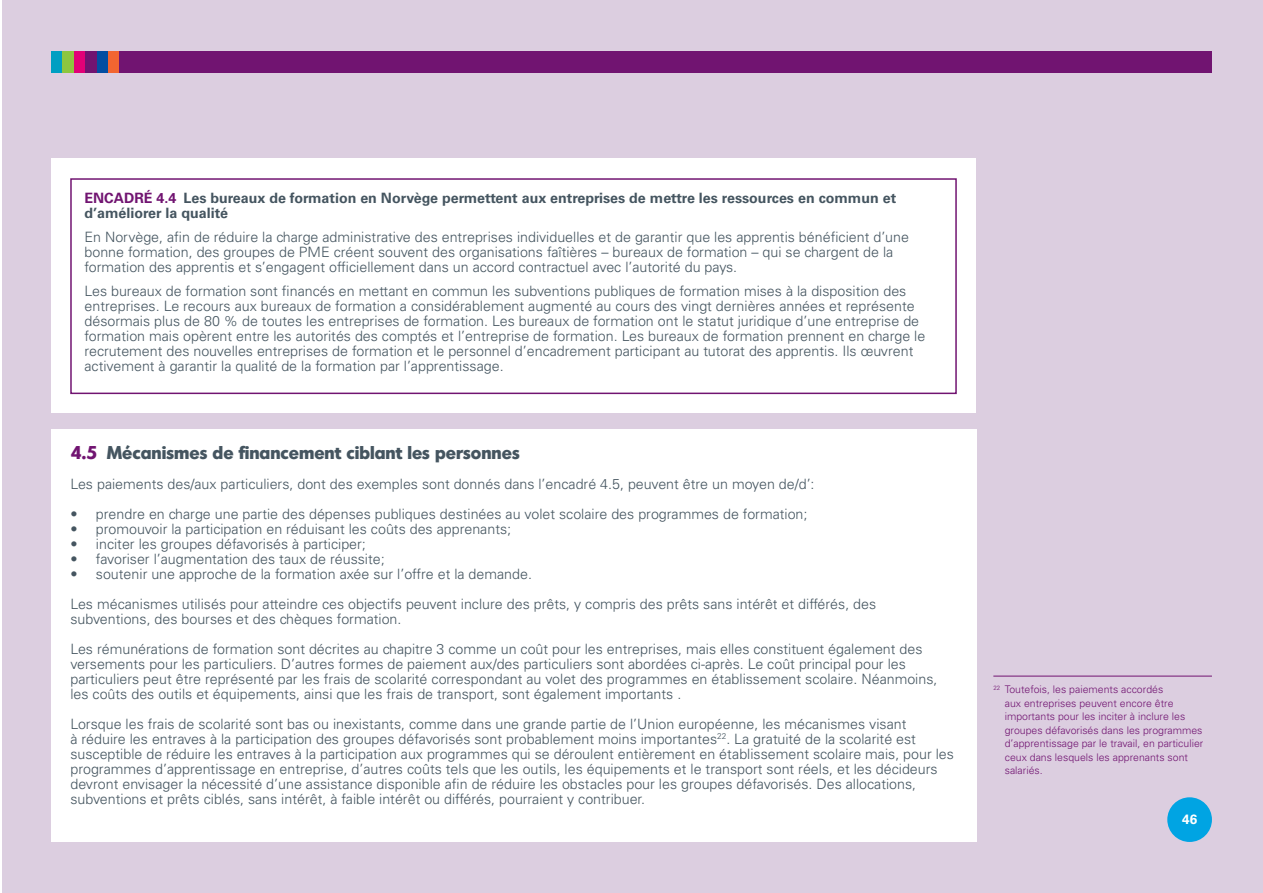
<style>
.page{position:relative;width:1263px;height:893px;background:#fff}
.page>*{position:absolute;margin:0;border:0;box-sizing:border-box;transform-origin:0 0}
.t1{font:700 18px "Montreal TS";color:#455560}
.t2{font:300 14.25px/15px "Univers LT Std";color:#455560}
.t3{font:700 14.25px/15px "Univers LT Std";color:#455560}
.t4{font:700 13.5px "Univers LT Std";color:#fff}
.t5{font:300 10.5px/13.5px "Univers LT Std";color:#711471}
.s1{color:#711471}
</style>
<div class="page">
<div style="left:2px;top:0;width:1261px;height:893px;background:#dccee0"></div>
<div style="left:1167px;top:797px;width:45px;height:45px;background:#00a4e3;border-radius:50%"></div>
<div style="left:51px;top:51px;width:1161px;height:21px;background:#711471"></div>
<div style="left:51px;top:51px;width:11px;height:21px;background:#009fc2"></div>
<div style="left:108px;top:51px;width:11px;height:21px;background:#f26531"></div>
<div style="left:96px;top:51px;width:12px;height:21px;background:#034ea2"></div>
<div style="left:74px;top:51px;width:11px;height:21px;background:#e20177"></div>
<div style="left:62px;top:51px;width:12px;height:21px;background:#8dc63f"></div>
<div style="left:51px;top:158px;width:925px;height:254px;background:#fff"></div>
<div style="left:70px;top:178px;width:887px;height:216px;border:2px solid #711471"></div>
<div style="left:51px;top:430px;width:925px;height:412px;background:#fff"></div>
<hr style="left:993px;top:676px;width:219px;height:1px;background:#711471">
<p class="t3" style="left:84px;top:190px;width:813px"><span class="s1">ENCADRÉ 4.4</span> Les bureaux de formation en Norvège permettent aux entreprises de mettre les ressources en commun et d’améliorer la qualité</p>
<p class="t2" style="left:84px;top:229px;width:826px">En Norvège, afin de réduire la charge administrative des entreprises individuelles et de garantir que les apprentis bénéficient d’une bonne formation, des groupes de PME créent souvent des organisations faîtières – bureaux de formation – qui se chargent de la formation des apprentis et s’engagent officiellement dans un accord contractuel avec l’autorité du pays.</p>
<p class="t2" style="left:84px;top:283px;width:842px">Les bureaux de formation sont financés en mettant en commun les subventions publiques de formation mises à la disposition des entreprises. Le recours aux bureaux de formation a considérablement augmenté au cours des vingt dernières années et représente désormais plus de 80 % de toutes les entreprises de formation. Les bureaux de formation ont le statut juridique d’une entreprise de formation mais opèrent entre les autorités des comptés et l’entreprise de formation. Les bureaux de formation prennent en charge le recrutement des nouvelles entreprises de formation et le personnel d’encadrement participant au tutorat des apprentis. Ils œuvrent activement à garantir la qualité de la formation par l’apprentissage.</p>
<p class="t1" style="left:70px;top:440px;width:451px"><span class="s1">4.5</span> Mécanismes de financement ciblant les personnes</p>
<p class="t2" style="left:70px;top:476px;width:746px">Les paiements des/aux particuliers, dont des exemples sont donnés dans l’encadré 4.5, peuvent être un moyen de/d’:</p>
<p class="t2" style="left:70px;top:506px;width:739px">• prendre en charge une partie des dépenses publiques destinées au volet scolaire des programmes de formation;</p>
<p class="t2" style="left:70px;top:521px;width:442px">• promouvoir la participation en réduisant les coûts des apprenants;</p>
<p class="t2" style="left:70px;top:536px;width:297px">• inciter les groupes défavorisés à participer;</p>
<p class="t2" style="left:70px;top:551px;width:316px">• favoriser l’augmentation des taux de réussite;</p>
<p class="t2" style="left:70px;top:559px;width:807px;line-height:30px">• soutenir une approche de la formation axée sur l’offre et la demande.<br>Les mécanismes utilisés pour atteindre ces objectifs peuvent inclure des prêts, y compris des prêts sans intérêt et différés, des</p>
<p class="t2" style="left:70px;top:604px;width:854px;line-height:30px">subventions, des bourses et des chèques formation.<br>Les rémunérations de formation sont décrites au chapitre 3 comme un coût pour les entreprises, mais elles constituent également des</p>
<p class="t2" style="left:70px;top:656px;width:868px">versements pour les particuliers. D’autres formes de paiement aux/des particuliers sont abordées ci-après. Le coût principal pour les particuliers peut être représenté par les frais de scolarité correspondant au volet des programmes en établissement scolaire. Néanmoins, les coûts des outils et équipements, ainsi que les frais de transport, sont également importants .</p>
<p class="t2" style="left:70px;top:716px;width:885px">Lorsque les frais de scolarité sont bas ou inexistants, comme dans une grande partie de l’Union européenne, les mécanismes visant<br>à réduire les entraves à la participation des groupes défavorisés sont probablement moins importantes<sup>22</sup>. La gratuité de la scolarité est susceptible de réduire les entraves à la participation aux programmes qui se déroulent entièrement en établissement scolaire mais, pour les programmes d’apprentissage en entreprise, d’autres coûts tels que les outils, les équipements et le transport sont réels, et les décideurs devront envisager la nécessité d’une assistance disponible afin de réduire les obstacles pour les groupes défavorisés. Des allocations, subventions et prêts ciblés, sans intérêt, à faible intérêt ou différés, pourraient y contribuer.</p>
<p class="t5" style="left:1005px;top:683px;width:200px;text-indent:-11px"><sup>22</sup> Toutefois, les paiements accordés<br>aux entreprises peuvent encore être importants pour les inciter à inclure les groupes défavorisés dans les programmes d’apprentissage par le travail, en particulier ceux dans lesquels les apprenants sont salariés.</p>
<p class="t4" style="left:1182px;top:812px;width:17px">46</p>
</div>
